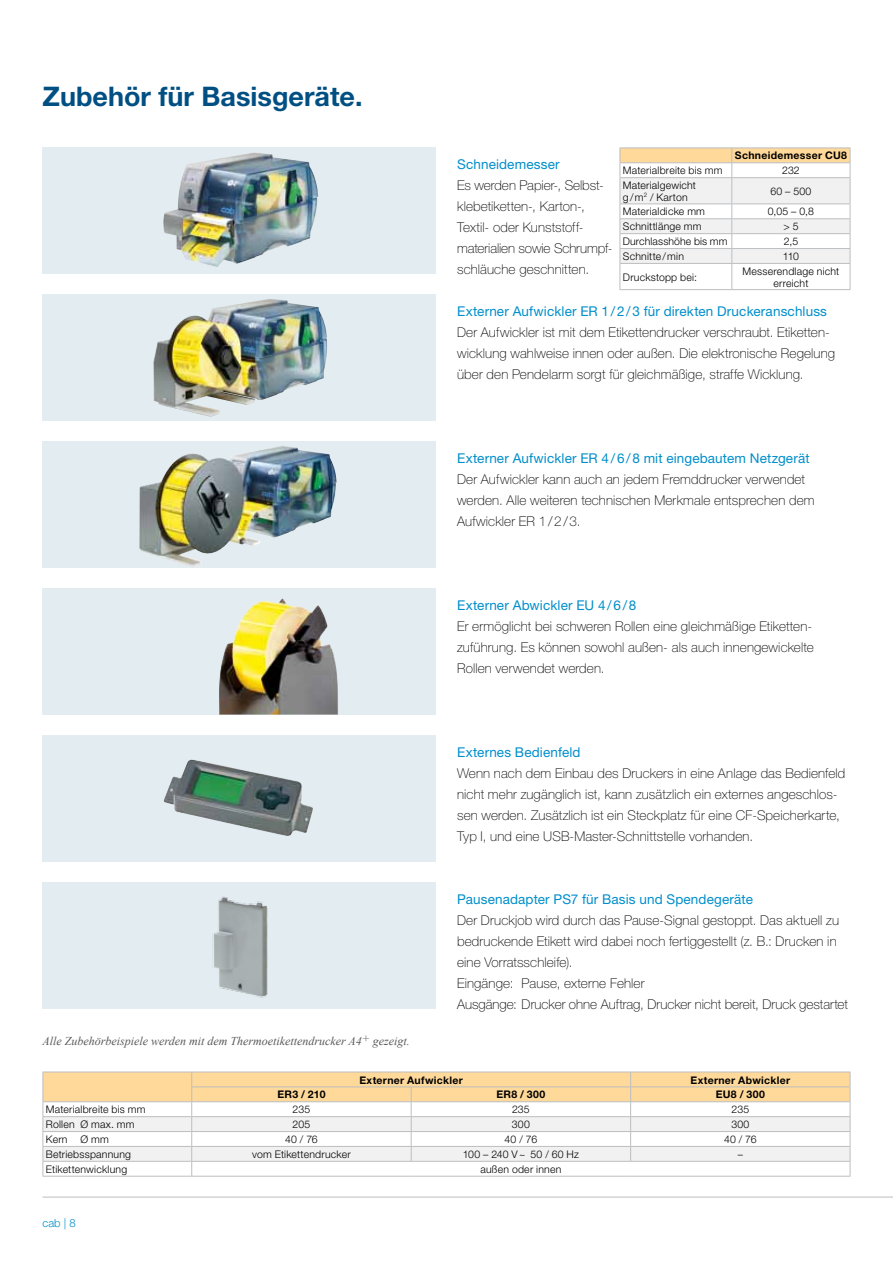
<style>
.page{position:relative;width:893px;height:1263px;background:#fff}
.page>*{position:absolute;margin:0;border:0;box-sizing:border-box;transform-origin:0 0}
.t1{font:700 27px "Helvetica Neue";color:#004f83}
.t2{font:100 13.5px/21px "Helvetica Neue";letter-spacing:.01em;color:#000}
.t3{font:13.5px "Helvetica Neue";letter-spacing:.01em;color:#008ecb}
.t4{font:italic 12px "Times New Roman";color:#58595b}
.t5{font:300 11.25px "Helvetica Neue";color:#008ecb}
.t6{font:300 10.5px/12px "Helvetica Neue";letter-spacing:.02em;color:#000}
.t7{font:700 10.5px "Helvetica Neue";letter-spacing:.03em;color:#000}
</style>
<div class="page">
<hr style="left:43px;top:1197px;width:850px;height:1px;background:#bcbec0">
<div style="left:43px;top:736px;width:393px;height:126px;background:#e2ecf1"></div>
<img style="left:163px;top:759px;width:150px;height:77px">
<div style="left:43px;top:589px;width:393px;height:126px;background:#e2ecf1"></div>
<img style="left:219px;top:598px;width:119px;height:117px">
<div style="left:43px;top:295px;width:393px;height:126px;background:#e2ecf1"></div>
<img style="left:153px;top:299px;width:174px;height:118px">
<div style="left:43px;top:442px;width:393px;height:126px;background:#e2ecf1"></div>
<img style="left:139px;top:446px;width:198px;height:121px">
<div style="left:43px;top:148px;width:393px;height:126px;background:#e2ecf1"></div>
<img style="left:163px;top:152px;width:155px;height:115px">
<div style="left:43px;top:883px;width:393px;height:126px;background:#e2ecf1"></div>
<img style="left:212px;top:896px;width:56px;height:102px">
<hr style="left:620px;top:289px;width:112px;height:1px;background:#bcbec0">
<hr style="left:732px;top:289px;width:118px;height:1px;background:#bcbec0">
<svg style="left:620px;top:148px;width:231px;height:141px"></svg>
<hr style="left:43px;top:1071px;width:149px;height:1px;background:#bcbec0">
<hr style="left:192px;top:1071px;width:219px;height:1px;background:#bcbec0">
<hr style="left:411px;top:1071px;width:220px;height:1px;background:#bcbec0">
<hr style="left:631px;top:1071px;width:219px;height:1px;background:#bcbec0">
<hr style="left:43px;top:1176px;width:149px;height:1px;background:#bcbec0">
<hr style="left:192px;top:1176px;width:219px;height:1px;background:#bcbec0">
<hr style="left:411px;top:1176px;width:220px;height:1px;background:#bcbec0">
<hr style="left:631px;top:1176px;width:219px;height:1px;background:#bcbec0">
<svg style="left:43px;top:1072px;width:808px;height:104px"></svg>
<h1 class="t1" style="left:43px;top:79px;width:322px">Zubehör für Basisgeräte.</h1>
<p class="t7" style="left:735px;top:149px;width:113px">Schneidemesser CU8</p>
<p class="t3" style="left:457px;top:156px;width:104px">Schneidemesser</p>
<p class="t2" style="left:457px;top:174px;width:155px">Es werden Papier-, Selbst&shy;klebetiketten-, Karton-,<br>Textil- oder Kunststoff&shy;materialien sowie Schrumpf&shy;schläuche geschnitten.</p>
<p class="t3" style="left:457px;top:303px;width:371px">Externer Aufwickler ER 1/2/3 für direkten Druckeranschluss</p>
<p class="t2" style="left:457px;top:321px;width:379px">Der Aufwickler ist mit dem Etikettendrucker verschraubt. Etiketten&shy;wicklung wahlweise innen oder außen. Die elektronische Regelung über den Pendelarm sorgt für gleichmäßige, straffe Wicklung.</p>
<p class="t6" style="left:623px;top:164px;width:101px">Materialbreite bis mm</p>
<p class="t6" style="left:782px;top:164px;width:19px">232</p>
<p class="t6" style="left:623px;top:179px;width:75px">Materialgewicht g/m<sup>2</sup> / Karton</p>
<p class="t6" style="left:770px;top:185px;width:43px">60 – 500</p>
<p class="t6" style="left:623px;top:205px;width:84px">Materialdicke mm</p>
<p class="t6" style="left:768px;top:205px;width:48px">0,05 – 0,8</p>
<p class="t6" style="left:623px;top:220px;width:80px">Schnittlänge mm</p>
<p class="t6" style="left:783px;top:220px;width:17px">&gt; 5</p>
<p class="t6" style="left:623px;top:235px;width:106px">Durchlasshöhe bis mm</p>
<p class="t6" style="left:784px;top:235px;width:16px">2,5</p>
<p class="t6" style="left:623px;top:250px;width:63px">Schnitte/min</p>
<p class="t6" style="left:783px;top:250px;width:18px">110</p>
<p class="t6" style="left:623px;top:271px;width:76px">Druckstopp bei:</p>
<p class="t6" style="left:743px;top:265px;width:98px;text-align:center">Messerendlage nicht erreicht</p>
<p class="t3" style="left:457px;top:450px;width:354px">Externer Aufwickler ER 4/6/8 mit eingebautem Netzgerät</p>
<p class="t2" style="left:457px;top:468px;width:359px">Der Aufwickler kann auch an jedem Fremddrucker verwendet werden. Alle weiteren technischen Merkmale entsprechen dem<br>Aufwickler ER 1/2/3.</p>
<p class="t3" style="left:457px;top:597px;width:181px">Externer Abwickler EU 4/6/8</p>
<p class="t2" style="left:457px;top:615px;width:358px">Er ermöglicht bei schweren Rollen eine gleichmäßige Etiketten&shy;zuführung. Es können sowohl außen- als auch innengewickelte<br>Rollen verwendet werden.</p>
<p class="t3" style="left:457px;top:744px;width:125px">Externes Bedienfeld</p>
<p class="t2" style="left:457px;top:762px;width:390px">Wenn nach dem Einbau des Druckers in eine Anlage das Bedienfeld nicht mehr zugänglich ist, kann zusätzlich ein externes angeschlos&shy;sen werden. Zusätzlich ist ein Steckplatz für eine CF-Speicherkarte, Typ I, und eine USB-Master-Schnittstelle vorhanden.</p>
<p class="t3" style="left:457px;top:891px;width:297px">Pausenadapter PS7 für Basis und Spendegeräte</p>
<p class="t2" style="left:457px;top:909px;width:392px">Der Druckjob wird durch das Pause-Signal gestoppt. Das aktuell zu bedruckende Etikett wird dabei noch fertiggestellt (z. B.: Drucken in eine Vorratsschleife).<br>Eingänge: Pause, externe Fehler<br>Ausgänge: Drucker ohne Auftrag, Drucker nicht bereit, Druck gestartet</p>
<p class="t4" style="left:43px;top:1032px;width:369px">Alle Zubehörbeispiele werden mit dem Thermoetikettendrucker A4+ gezeigt.</p>
<p class="t7" style="left:359px;top:1073px;width:105px">Externer Aufwickler</p>
<p class="t7" style="left:690px;top:1073px;width:101px">Externer Abwickler</p>
<p class="t7" style="left:277px;top:1088px;width:50px">ER3 / 210</p>
<p class="t7" style="left:496px;top:1088px;width:51px">ER8 / 300</p>
<p class="t7" style="left:716px;top:1088px;width:51px">EU8 / 300</p>
<p class="t6" style="left:46px;top:1103px;width:101px">Materialbreite bis mm</p>
<p class="t6" style="left:293px;top:1103px;width:19px">235</p>
<p class="t6" style="left:512px;top:1103px;width:19px">235</p>
<p class="t6" style="left:731px;top:1103px;width:19px">235</p>
<p class="t6" style="left:46px;top:1118px;width:90px">Rollen Ø max. mm</p>
<p class="t6" style="left:293px;top:1118px;width:19px">205</p>
<p class="t6" style="left:512px;top:1118px;width:20px">300</p>
<p class="t6" style="left:731px;top:1118px;width:20px">300</p>
<p class="t6" style="left:46px;top:1133px;width:64px">Kern Ø mm</p>
<p class="t6" style="left:285px;top:1133px;width:34px">40 / 76</p>
<p class="t6" style="left:505px;top:1133px;width:34px">40 / 76</p>
<p class="t6" style="left:724px;top:1133px;width:34px">40 / 76</p>
<p class="t6" style="left:46px;top:1148px;width:87px">Betriebsspannung</p>
<p class="t6" style="left:252px;top:1148px;width:100px">vom Etikettendrucker</p>
<p class="t6" style="left:463px;top:1148px;width:118px">100 – 240 V~ 50 / 60 Hz</p>
<p class="t6" style="left:738px;top:1148px;width:7px">–</p>
<p class="t6" style="left:46px;top:1163px;width:83px">Etikettenwicklung</p>
<p class="t6" style="left:480px;top:1163px;width:82px">außen oder innen</p>
<p class="t5" style="left:43px;top:1216px;width:35px">cab | 8</p>
</div>
